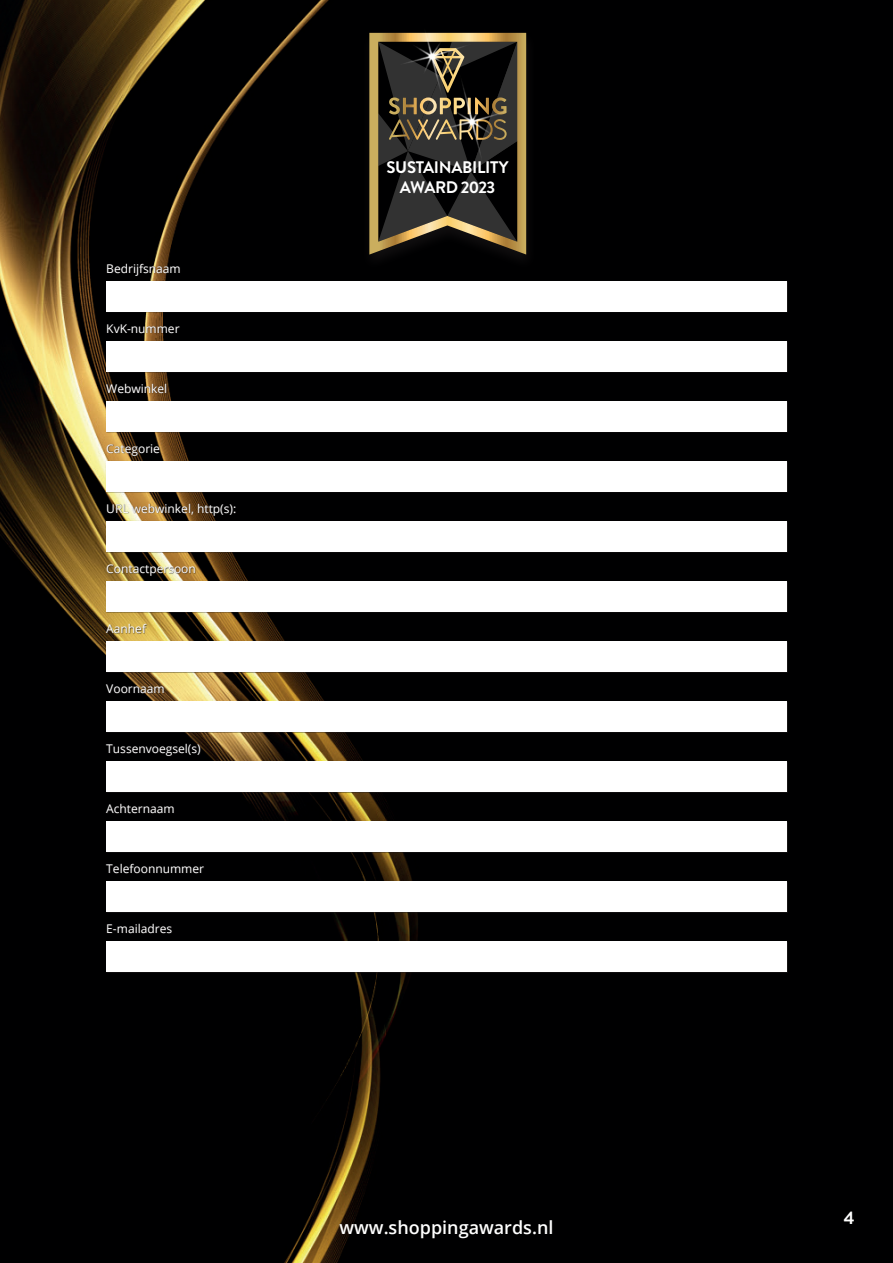
<style>
.page{position:relative;width:893px;height:1263px;background:#000001}
.page>*{position:absolute;margin:0;border:0;box-sizing:border-box;transform-origin:0 0}
.t1{font:600 18px "Open Sans";color:#fff}
.t2{font:700 18px "Brandon Grotesque";color:#fff}
.t3{font:700 16.8px/20.1px "Brandon Grotesque";letter-spacing:-.02em;color:#fff;text-align:center}
.t4{font:12px "Open Sans";color:#fff}
</style>
<div class="page">
<img style="left:0;top:0;width:406px;height:1263px">
<div style="left:106px;top:264px;width:682px;height:709px;background:#231f20;opacity:.75"></div>
<div style="left:106px;top:281px;width:681px;height:31px;background:#fff"></div>
<div style="left:106px;top:341px;width:681px;height:31px;background:#fff"></div>
<div style="left:106px;top:401px;width:681px;height:31px;background:#fff"></div>
<div style="left:106px;top:461px;width:681px;height:31px;background:#fff"></div>
<div style="left:106px;top:521px;width:681px;height:31px;background:#fff"></div>
<div style="left:106px;top:581px;width:681px;height:31px;background:#fff"></div>
<div style="left:106px;top:641px;width:681px;height:31px;background:#fff"></div>
<div style="left:106px;top:701px;width:681px;height:31px;background:#fff"></div>
<div style="left:106px;top:761px;width:681px;height:31px;background:#fff"></div>
<div style="left:106px;top:821px;width:681px;height:31px;background:#fff"></div>
<div style="left:106px;top:881px;width:681px;height:31px;background:#fff"></div>
<div style="left:106px;top:941px;width:681px;height:31px;background:#fff"></div>
<div style="left:360px;top:30px;width:178px;height:241px;background:#010102"></div>
<svg style="left:369px;top:33px;width:157px;height:222px"></svg>
<img style="left:387px;top:17px;width:96px;height:92px">
<img style="left:423px;top:63px;width:101px;height:112px">
<p class="t4" style="left:106px;top:260px;width:76px">Bedrijfsnaam</p>
<p class="t4" style="left:106px;top:320px;width:75px">KvK-nummer</p>
<p class="t4" style="left:106px;top:380px;width:63px">Webwinkel</p>
<p class="t4" style="left:106px;top:440px;width:55px">Categorie</p>
<p class="t4" style="left:106px;top:500px;width:132px">URL webwinkel, http(s):</p>
<p class="t4" style="left:106px;top:560px;width:91px">Contactpersoon</p>
<p class="t4" style="left:106px;top:620px;width:41px">Aanhef</p>
<p class="t4" style="left:106px;top:680px;width:60px">Voornaam</p>
<p class="t4" style="left:106px;top:740px;width:96px">Tussenvoegsel(s)</p>
<p class="t4" style="left:106px;top:800px;width:70px">Achternaam</p>
<p class="t4" style="left:106px;top:860px;width:99px">Telefoonnummer</p>
<p class="t4" style="left:106px;top:920px;width:67px">E-mailadres</p>
<h2 class="t3" style="left:387px;top:157px;width:123px">SUSTAINABILITY<br>AWARD 2023</h2>
<h1 class="t1" style="left:340px;top:1215px;width:215px">www.shoppingawards.nl</h1>
<h1 class="t2" style="left:844px;top:1205px;width:12px">4</h1>
</div>
